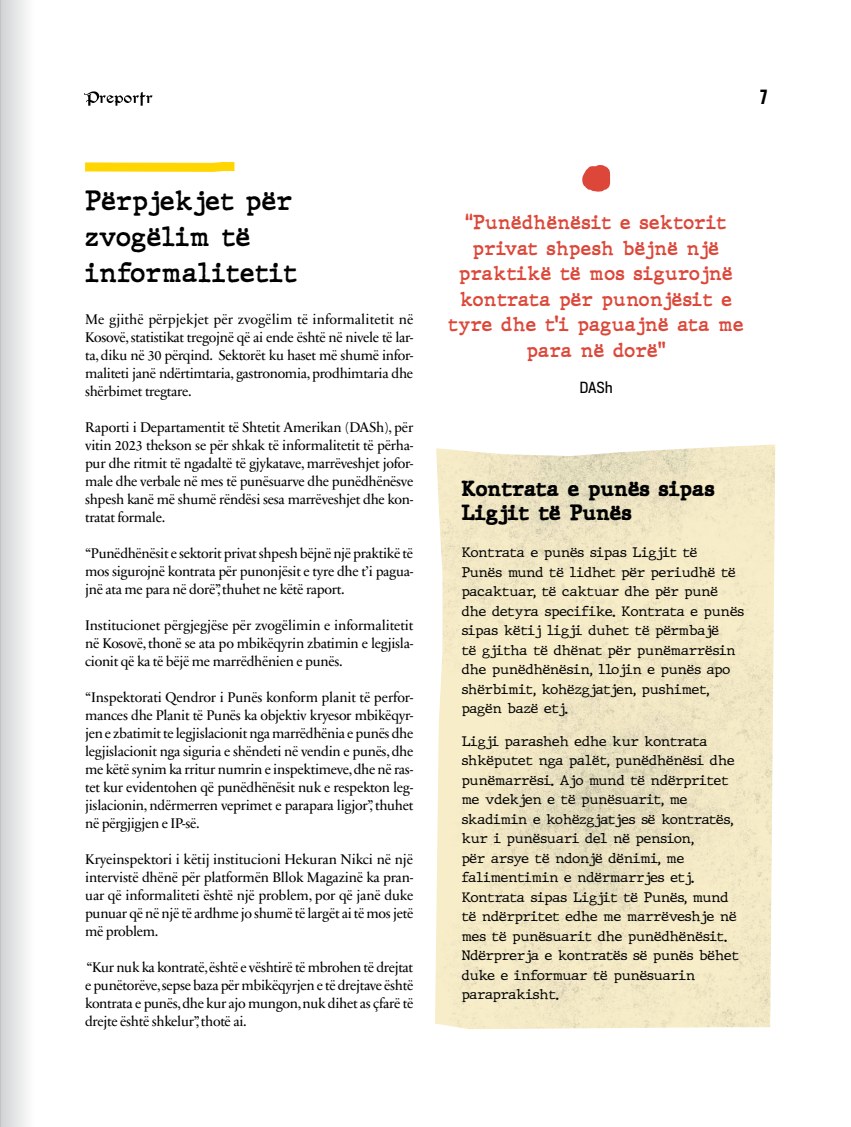
<style>
.page{position:relative;width:851px;height:1127px;background:#fff}
.page>*{position:absolute;margin:0;border:0;box-sizing:border-box;transform-origin:0 0}
.t1{font:700 27px/36px "JMH Typewriter";letter-spacing:-.005em;color:#000}
.t2{font:700 19.5px/25.5px "JMH Typewriter";color:#dc4739;text-align:center}
.t3{font:900 19.5px/24px "JMH Typewriter";letter-spacing:.005em;color:#000}
.t4{font:500 18px "Titling Gothic FB Comp";color:#000}
.t5{font:15px "Heron Sans";color:#000}
.t6{font:14.25px/18px "Sabon Next LT Pro";letter-spacing:-.02em;color:#000;text-align:justify}
.t7{font:13.5px/19.5px "JMH Typewriter";color:#000}
</style>
<div class="page">
<svg style="left:84px;top:91px;width:69px;height:15px"></svg>
<svg style="left:85px;top:162px;width:150px;height:10px"></svg>
<svg style="left:582px;top:165px;width:28px;height:27px"></svg>
<img style="left:435px;top:444px;width:340px;height:585px">
<div style="left:0;top:0;width:36px;height:1127px;background:linear-gradient(to right,#d0d2d3,#fff)"></div>
<hr style="left:0;top:0;width:1px;height:1127px;background:#bcbec0">
<h1 class="t1" style="left:85px;top:185px;width:214px">Përpjekjet për zvogëlim të informalitetit</h1>
<p class="t6" style="left:85px;top:310px;width:330px">Me gjithë përpjekjet për zvogëlim të informalitetit në Kosovë, statistikat tregojnë që ai ende është në nivele të lar&shy;ta, diku në 30 përqind. Sektorët ku haset më shumë infor&shy;maliteti janë ndërtimtaria, gastronomia, prodhimtaria dhe shërbimet tregtare.</p>
<p class="t6" style="left:85px;top:418px;width:329px">Raporti i Departamentit të Shtetit Amerikan (DASh), për vitin 2023 thekson se për shkak të informalitetit të përha&shy;pur dhe ritmit të ngadaltë të gjykatave, marrëveshjet jofor&shy;male dhe verbale në mes të punësuarve dhe punëdhënësve shpesh kanë më shumë rëndësi sesa marrëveshjet dhe kon&shy;tratat formale.</p>
<p class="t6" style="left:85px;top:544px;width:329px">“Punëdhënësit e sektorit privat shpesh bëjnë një praktikë të mos sigurojnë kontrata për punonjësit e tyre dhe t’i pagua&shy;jnë ata me para në dorë”, thuhet ne këtë raport.</p>
<p class="t6" style="left:85px;top:616px;width:330px">Institucionet përgjegjëse për zvogëlimin e informalitetit në Kosovë, thonë se ata po mbikëqyrin zbatimin e legjisla&shy;cionit që ka të bëjë me marrëdhënien e punës.</p>
<p class="t6" style="left:85px;top:688px;width:330px">“Inspektorati Qendror i Punës konform planit të perfor&shy;mances dhe Planit të Punës ka objektiv kryesor mbikëqyr&shy;jen e zbatimit te legjislacionit nga marrëdhënia e punës dhe legjislacionit nga siguria e shëndeti në vendin e punës, dhe me këtë synim ka rritur numrin e inspektimeve, dhe në ras&shy;tet kur evidentohen që punëdhënësit nuk e respekton leg&shy;jislacionin, ndërmerren veprimet e parapara ligjor”, thuhet në përgjigjen e IP-së.</p>
<p class="t6" style="left:85px;top:850px;width:330px">Kryeinspektori i këtij institucioni Hekuran Nikci në një intervistë dhënë për platformën Bllok Magazinë ka pran&shy;uar që informaliteti është një problem, por që janë duke punuar që në një të ardhme jo shumë të largët ai të mos jetë më problem.</p>
<p class="t6" style="left:85px;top:958px;width:330px">“Kur nuk ka kontratë, është e vështirë të mbrohen të drejtat e punëtorëve, sepse baza për mbikëqyrjen e të drejtave është kontrata e punës, dhe kur ajo mungon, nuk dihet as çfarë të drejte është shkelur”, thotë ai.</p>
<p class="t4" style="left:760px;top:86px;width:8px">7</p>
<h2 class="t2" style="left:448px;top:211px;width:297px">“Punëdhënësit e sektorit privat shpesh bëjnë një praktikë të mos sigurojnë kontrata për punonjësit e tyre dhe t’i paguajnë ata me para në dorë”</h2>
<p class="t5" style="left:579px;top:377px;width:35px">DASh</p>
<h2 class="t3" style="left:461px;top:478px;width:254px">Kontrata e punës sipas<br>Ligjit të Punës</h2>
<p class="t7" style="left:461px;top:544px;width:284px">Kontrata e punës sipas Ligjit të<br>Punës mund të lidhet për periudhë të pacaktuar, të caktuar dhe për punë dhe detyra specifike. Kontrata e punës sipas këtij ligji duhet të përmbajë<br>të gjitha të dhënat për punëmarrësin dhe punëdhënësin, llojin e punës apo shërbimit, kohëzgjatjen, pushimet, pagën bazë etj.</p>
<p class="t7" style="left:461px;top:732px;width:279px">Ligji parasheh edhe kur kontrata shkëputet nga palët, punëdhënësi dhe punëmarrësi. Ajo mund të ndërpritet me vdekjen e të punësuarit, me skadimin e kohëzgjatjes së kontratës, kur i punësuari del në pension,<br>për arsye të ndonjë dënimi, me falimentimin e ndërmarrjes etj.<br>Kontrata sipas Ligjit të Punës, mund të ndërpritet edhe me marrëveshje në mes të punësuarit dhe punëdhënësit.<br>Ndërprerja e kontratës së punës bëhet duke e informuar të punësuarin paraprakisht.</p>
</div>
